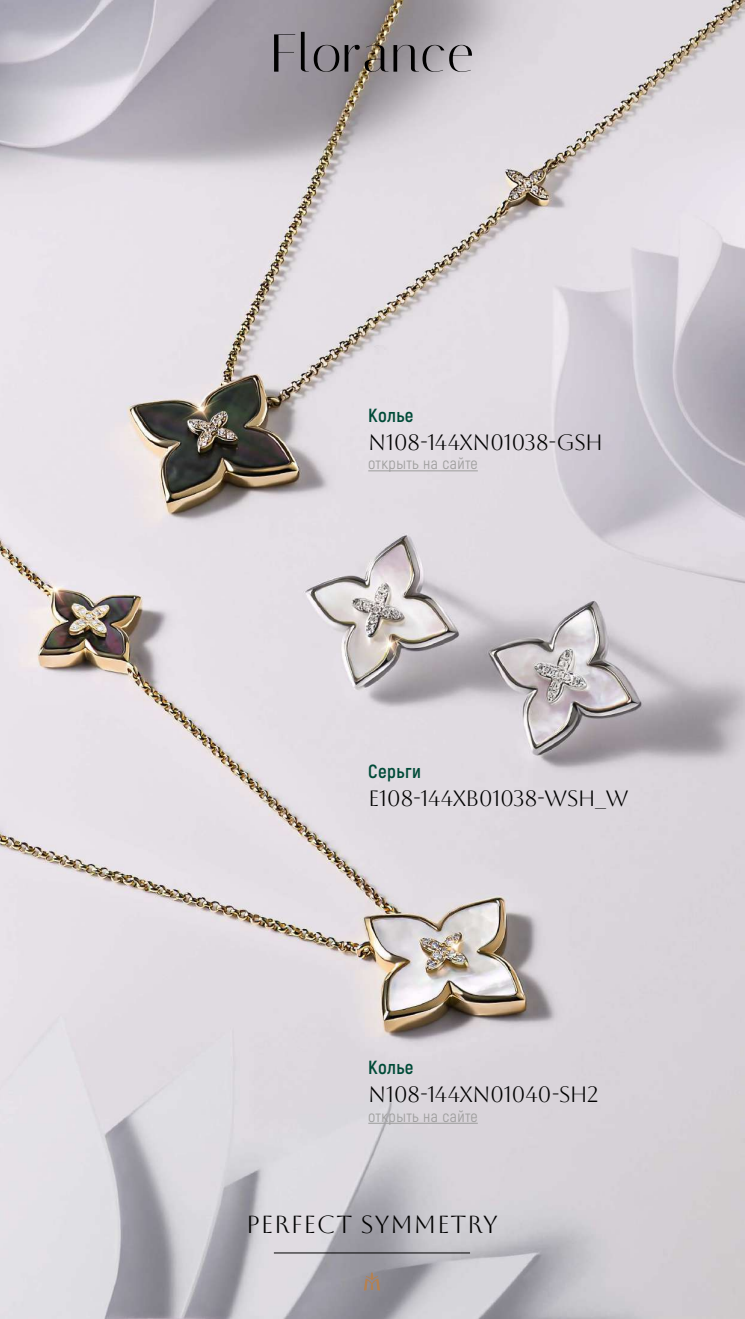
<style>
.page{position:relative;width:745px;height:1319px;background:#fff}
.page>*{position:absolute;margin:0;border:0;box-sizing:border-box;transform-origin:0 0}
.t1{font:53.12px "Italiana";letter-spacing:.02em;color:#000}
.t2{font:24.5px "Aboreto";color:#000}
.t3{font:22px "Aboreto";letter-spacing:-.03em;color:#000}
.t4{font:700 19px "Akrobat";letter-spacing:.025em;color:#004b38}
.t5{font:16px "Akrobat";letter-spacing:.025em;color:#9d9d9c}
</style>
<div class="page">
<img style="left:0;top:0;width:744px;height:1318px">
<hr style="left:274px;top:1252px;width:195px;height:1px;background:#000">
<hr style="left:368px;top:470px;width:109px;height:1px;background:#9d9d9c">
<hr style="left:368px;top:1122px;width:109px;height:1px;background:#9d9d9c">
<svg style="left:363px;top:1271px;width:17px;height:19px"></svg>
<h1 class="t1" style="left:270px;top:22px;width:205px">Florance</h1>
<p class="t4" style="left:368px;top:403px;width:47px">Колье</p>
<p class="t3" style="left:368px;top:429px;width:236px">N108-144XN 01038-GSH</p>
<p class="t5" style="left:368px;top:454px;width:111px">открыть на сайте</p>
<p class="t4" style="left:368px;top:759px;width:54px">Серьги</p>
<p class="t3" style="left:368px;top:786px;width:262px">E108-144XB01038-WSH_W</p>
<p class="t4" style="left:368px;top:1055px;width:47px">Колье</p>
<p class="t3" style="left:368px;top:1081px;width:232px">N108-144XN 01040-SH2</p>
<p class="t5" style="left:368px;top:1106px;width:111px">открыть на сайте</p>
<p class="t2" style="left:246px;top:1209px;width:16px">PERFECT</p>
<p class="t2" style="left:360px;top:1209px;width:18px">SYMMETRY</p>
</div>
